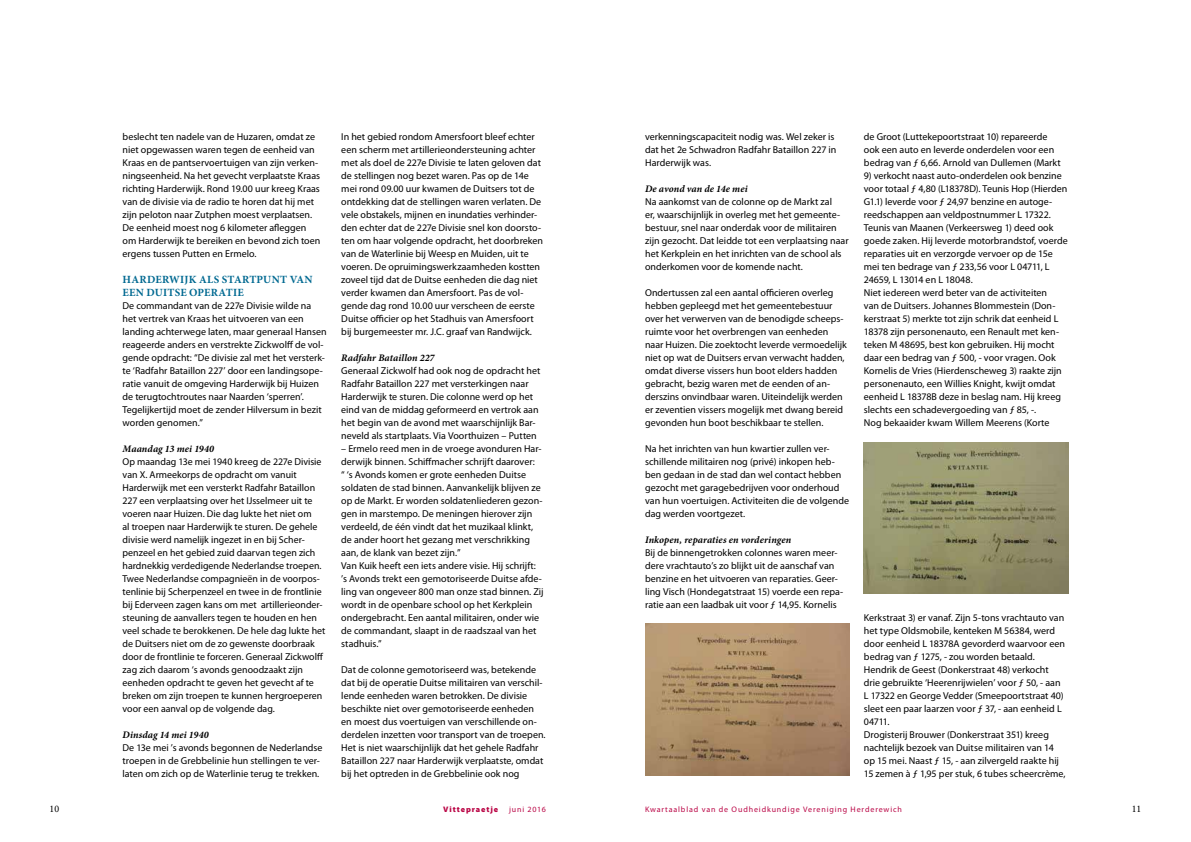
<style>
.page{position:relative;width:1191px;height:842px;background:#fff}
.page>*{position:absolute;margin:0;border:0;box-sizing:border-box;transform-origin:0 0}
.t1{font:700 11px/13px "Minion Pro";letter-spacing:.03em;color:#006991}
.t2{font:10px/13px "Myriad Pro";color:#000}
.t3{font:italic 700 10px "Minion Pro";letter-spacing:.01em;color:#000}
.t4{font:10px "Minion Pro";color:#000}
.t5{font:8px "Myriad Pro";letter-spacing:.105em;color:#ba0646}
.t6{font:900 8px "Myriad Pro";letter-spacing:.115em;color:#ba0646}
</style>
<div class="page">
<img style="left:645px;top:624px;width:204px;height:151px">
<img style="left:864px;top:442px;width:204px;height:152px">
<p class="t2" style="left:122px;top:130px;width:199px">beslecht ten nadele van de Huzaren, omdat ze niet opgewassen waren tegen de eenheid van Kraas en de pantservoertuigen van zijn verken&shy;ningseenheid. Na het gevecht verplaatste Kraas richting Harderwijk. Rond 19.00 uur kreeg Kraas van de divisie via de radio te horen dat hij met zijn peloton naar Zutphen moest verplaatsen.<br>De eenheid moest nog 6 kilometer afleggen om Harderwijk te bereiken en bevond zich toen ergens tussen Putten en Ermelo.</p>
<p class="t1" style="left:123px;top:273px;width:192px">HARDERWIJK ALS STARTPUNT VAN<br>EEN DUITSE</p>
<p class="t1" style="left:189px;top:286px;width:55px">OPERATIE</p>
<p class="t2" style="left:122px;top:299px;width:205px">De commandant van de 227e Divisie wilde na het vertrek van Kraas het uitvoeren van een landing achterwege laten, maar generaal Hansen reageerde anders en verstrekte Zickwolff de vol&shy;gende opdracht: “De divisie zal met het versterk&shy;te ‘Radfahr Bataillon 227’ door een landingsope&shy;ratie vanuit de omgeving Harderwijk bij Huizen de terugtochtroutes naar Naarden ‘sperren’.<br>Tegelijkertijd moet de zender Hilversum in bezit worden genomen.”</p>
<p class="t3" style="left:122px;top:442px;width:93px">Maandag 13 mei 1940</p>
<p class="t2" style="left:122px;top:455px;width:204px">Op maandag 13e mei 1940 kreeg de 227e Divisie van X. Armeekorps de opdracht om vanuit Harderwijk met een versterkt Radfahr Bataillon 227 een verplaatsing over het IJsselmeer uit te voeren naar Huizen. Die dag lukte het niet om<br>al troepen naar Harderwijk te sturen. De gehele divisie werd namelijk ingezet in en bij Scher&shy;penzeel en het gebied zuid daarvan tegen zich hardnekkig verdedigende Nederlandse troepen.<br>Twee Nederlandse compagnieën in de voorpos&shy;tenlinie bij Scherpenzeel en twee in de frontlinie bij Ederveen zagen kans om met artillerieonder&shy;steuning de aanvallers tegen te houden en hen veel schade te berokkenen. De hele dag lukte het de Duitsers niet om de zo gewenste doorbraak door de frontlinie te forceren. Generaal Zickwolff zag zich daarom ‘s avonds genoodzaakt zijn eenheden opdracht te geven het gevecht af te breken om zijn troepen te kunnen hergroeperen voor een aanval op de volgende dag.</p>
<p class="t3" style="left:122px;top:728px;width:88px">Dinsdag 14 mei 1940</p>
<p class="t2" style="left:122px;top:741px;width:201px">De 13e mei ’s avonds begonnen de Nederlandse troepen in de Grebbelinie hun stellingen te ver&shy;laten om zich op de Waterlinie terug te trekken.</p>
<p class="t2" style="left:341px;top:130px;width:203px">In het gebied rondom Amersfoort bleef echter een scherm met artillerieondersteuning achter met als doel de 227e Divisie te laten geloven dat de stellingen nog bezet waren. Pas op de 14e mei rond 09.00 uur kwamen de Duitsers tot de ontdekking dat de stellingen waren verlaten. De vele obstakels, mijnen en inundaties verhinder&shy;den echter dat de 227e Divisie snel kon doorsto&shy;ten om haar volgende opdracht, het doorbreken van de Waterlinie bij Weesp en Muiden, uit te voeren. De opruimingswerkzaamheden kostten zoveel tijd dat de Duitse eenheden die dag niet verder kwamen dan Amersfoort. Pas de vol&shy;gende dag rond 10.00 uur verscheen de eerste Duitse officier op het Stadhuis van Amersfoort bij burgemeester mr. J.C. graaf van Randwijck.</p>
<p class="t3" style="left:341px;top:351px;width:95px">Radfahr Bataillon 227</p>
<p class="t2" style="left:341px;top:364px;width:201px">Generaal Zickwolf had ook nog de opdracht het Radfahr Bataillon 227 met versterkingen naar Harderwijk te sturen. Die colonne werd op het eind van de middag geformeerd en vertrok aan het begin van de avond met waarschijnlijk Bar&shy;neveld als startplaats. Via Voorthuizen – Putten</p>
<p class="t2" style="left:341px;top:442px;width:204px">– Ermelo reed men in de vroege avonduren Har&shy;derwijk binnen. Schiffmacher schrijft daarover:<br>“ ‘s Avonds komen er grote eenheden Duitse soldaten de stad binnen. Aanvankelijk blijven ze op de Markt. Er worden soldatenliederen gezon&shy;gen in marstempo. De meningen hierover zijn verdeeld, de één vindt dat het muzikaal klinkt, de ander hoort het gezang met verschrikking aan, de klank van bezet zijn.”<br>Van Kuik heeft een iets andere visie. Hij schrijft: ’s Avonds trekt een gemotoriseerde Duitse afde&shy;ling van ongeveer 800 man onze stad binnen. Zij wordt in de openbare school op het Kerkplein ondergebracht. Een aantal militairen, onder wie de commandant, slaapt in de raadszaal van het stadhuis.”</p>
<p class="t2" style="left:341px;top:663px;width:206px">Dat de colonne gemotoriseerd was, betekende dat bij de operatie Duitse militairen van verschil&shy;lende eenheden waren betrokken. De divisie beschikte niet over gemotoriseerde eenheden en moest dus voertuigen van verschillende on&shy;derdelen inzetten voor transport van de troepen.<br>Het is niet waarschijnlijk dat het gehele Radfahr Bataillon 227 naar Harderwijk verplaatste, omdat bij het optreden in de Grebbelinie ook nog</p>
<p class="t2" style="left:645px;top:130px;width:193px">verkenningscapaciteit nodig was. Wel zeker is dat het 2e Schwadron Radfahr Bataillon 227 in<br>Harderwijk was.</p>
<p class="t3" style="left:645px;top:182px;width:104px">De avond van de 14e mei</p>
<p class="t2" style="left:645px;top:195px;width:205px">Na aankomst van de colonne op de Markt zal<br>er, waarschijnlijk in overleg met het gemeente&shy;bestuur, snel naar onderdak voor de militairen zijn gezocht. Dat leidde tot een verplaatsing naar het Kerkplein en het inrichten van de school als onderkomen voor de komende nacht.</p>
<p class="t2" style="left:645px;top:286px;width:203px">Ondertussen zal een aantal officieren overleg hebben gepleegd met het gemeentebestuur over het verwerven van de benodigde scheeps&shy;ruimte voor het overbrengen van eenheden naar Huizen. Die zoektocht leverde vermoedelijk niet op wat de Duitsers ervan verwacht hadden, omdat diverse vissers hun boot elders hadden gebracht, bezig waren met de eenden of an&shy;derszins onvindbaar waren. Uiteindelijk werden er zeventien vissers mogelijk met dwang bereid gevonden hun boot beschikbaar te stellen.</p>
<p class="t2" style="left:645px;top:442px;width:205px">Na het inrichten van hun kwartier zullen ver&shy;schillende militairen nog (privé) inkopen heb&shy;ben gedaan in de stad dan wel contact hebben gezocht met garagebedrijven voor onderhoud van hun voertuigen. Activiteiten die de volgende dag werden voortgezet.</p>
<p class="t3" style="left:645px;top:533px;width:148px">Inkopen, reparaties en vorderingen</p>
<p class="t2" style="left:645px;top:546px;width:200px">Bij de binnengetrokken colonnes waren meer&shy;dere vrachtauto’s zo blijkt uit de aanschaf van benzine en het uitvoeren van reparaties. Geer&shy;ling Visch (Hondegatstraat 15) voerde een repa&shy;ratie aan een laadbak uit voor ƒ 14,95. Kornelis</p>
<p class="t2" style="left:864px;top:130px;width:198px">de Groot (Luttekepoortstraat 10) repareerde ook een auto en leverde onderdelen voor een bedrag van ƒ 6,66. Arnold van Dullemen (Markt</p>
<p class="t2" style="left:864px;top:169px;width:205px">9) verkocht naast auto-onderdelen ook benzine voor totaal ƒ 4,80 (L18378D). Teunis Hop (Hierden G1.1) leverde voor ƒ 24,97 benzine en autoge&shy;reedschappen aan veldpostnummer L 17322.<br>Teunis van Maanen (Verkeersweg 1) deed ook goede zaken. Hij leverde motorbrandstof, voerde reparaties uit en verzorgde vervoer op de 15e mei ten bedrage van ƒ 233,56 voor L 04711, L 24659, L 13014 en L 18048.<br>Niet iedereen werd beter van de activiteiten<br>van de Duitsers. Johannes Blommestein (Don&shy;kerstraat 5) merkte tot zijn schrik dat eenheid L 18378 zijn personenauto, een Renault met ken&shy;teken M 48695, best kon gebruiken. Hij mocht daar een bedrag van ƒ 500, - voor vragen. Ook Kornelis de Vries (Hierdenscheweg 3) raakte zijn personenauto, een Willies Knight, kwijt omdat eenheid L 18378B deze in beslag nam. Hij kreeg slechts een schadevergoeding van ƒ 85, -.<br>Nog bekaaider kwam Willem Meerens (Korte</p>
<p class="t2" style="left:864px;top:611px;width:203px">Kerkstraat 3) er vanaf. Zijn 5-tons vrachtauto van het type Oldsmobile, kenteken M 56384, werd door eenheid L 18378A gevorderd waarvoor een bedrag van ƒ 1275, - zou worden betaald.<br>Hendrik de Geest (Donkerstraat 48) verkocht drie gebruikte ‘Heerenrijwielen’ voor ƒ 50, - aan L 17322 en George Vedder (Smeepoortstraat 40) sleet een paar laarzen voor ƒ 37, - aan eenheid L 04711.<br>Drogisterij Brouwer (Donkerstraat 351) kreeg nachtelijk bezoek van Duitse militairen van 14 op 15 mei. Naast ƒ 15, - aan zilvergeld raakte hij 15 zemen à ƒ 1,95 per stuk, 6 tubes scheercrème,</p>
<p class="t4" style="left:50px;top:802px;width:11px">10</p>
<p class="t6" style="left:443px;top:804px;width:56px">Vittepraetje</p>
<p class="t5" style="left:509px;top:804px;width:38px">juni 2016</p>
<p class="t5" style="left:645px;top:804px;width:258px">Kwartaalblad van de Oudheidkundige Vereniging Herderewich</p>
<p class="t4" style="left:1131px;top:802px;width:11px">11</p>
</div>
